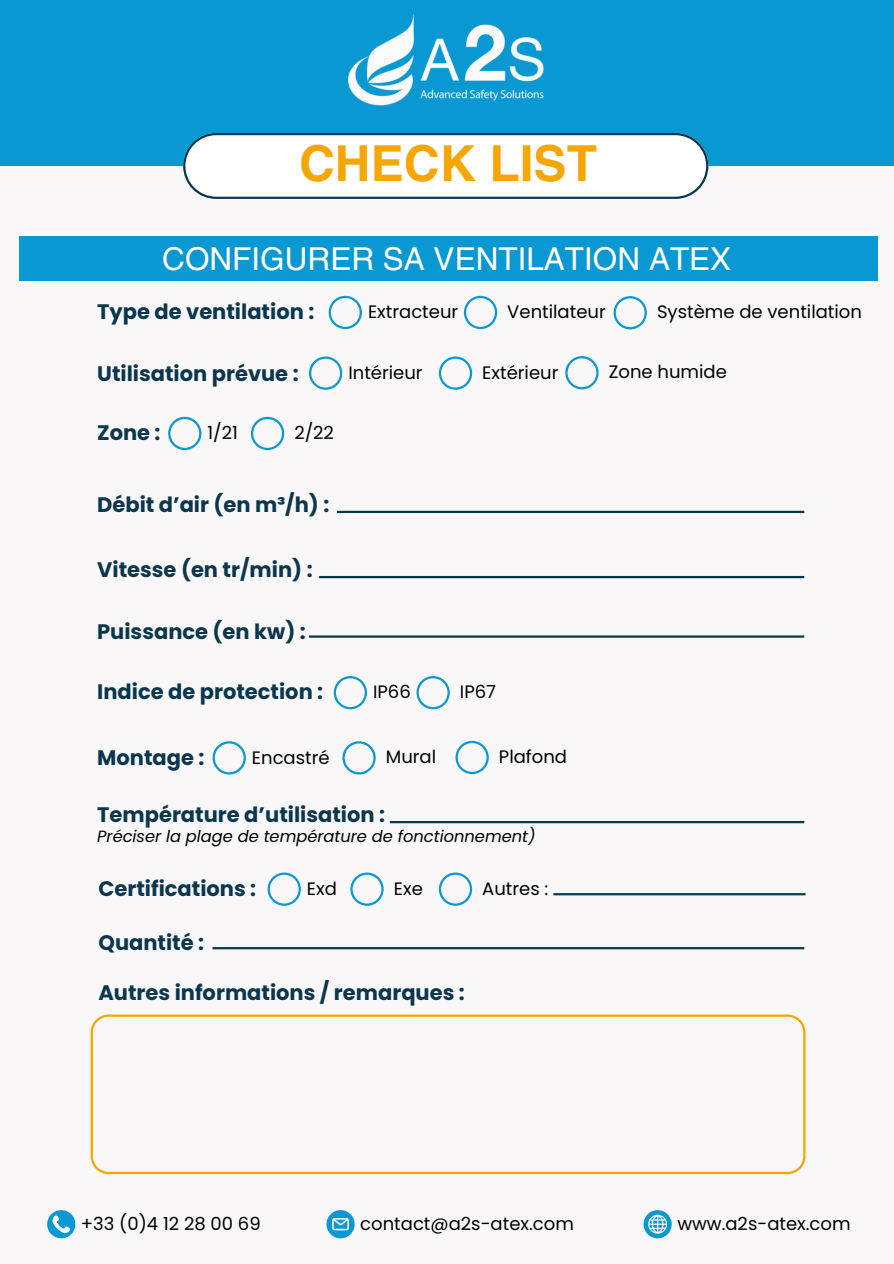
<style>
.page{position:relative;width:894px;height:1264px;background:#fff}
.page>*{position:absolute;margin:0;border:0;box-sizing:border-box;transform-origin:0 0}
.t1{font:700 49.65px "Helvetica LT Pro";color:#f7a600}
.t2{font:31.5px "Helvetica LT Pro";color:#fff}
.t3{font:700 21px "Poppins";color:#0a374d}
.t4{font:18px "Poppins";color:#000}
.t5{font:italic 16.2px "Poppins";color:#000}
</style>
<div class="page">
<div style="left:0;top:0;width:893px;height:1263px;background:#faf7f9"></div>
<div style="left:0;top:0;width:893px;height:166px;background:#0998d2"></div>
<svg style="left:183px;top:133px;width:525px;height:66px"></svg>
<div style="left:19px;top:237px;width:858px;height:44px;background:#0998d2"></div>
<hr style="left:212px;top:947px;width:592px;height:2px;background:#0a374d">
<svg style="left:91px;top:1014px;width:714px;height:160px"></svg>
<svg style="left:47px;top:1210px;width:28px;height:28px"></svg>
<svg style="left:326px;top:1210px;width:28px;height:28px"></svg>
<svg style="left:643px;top:1210px;width:28px;height:28px"></svg>
<img style="left:348px;top:14px;width:196px;height:92px">
<svg style="left:328px;top:296px;width:34px;height:33px"></svg>
<svg style="left:464px;top:296px;width:33px;height:33px"></svg>
<svg style="left:613px;top:296px;width:33px;height:33px"></svg>
<svg style="left:309px;top:356px;width:33px;height:34px"></svg>
<svg style="left:438px;top:356px;width:34px;height:34px"></svg>
<svg style="left:565px;top:356px;width:33px;height:33px"></svg>
<svg style="left:168px;top:417px;width:33px;height:33px"></svg>
<svg style="left:251px;top:417px;width:33px;height:33px"></svg>
<hr style="left:337px;top:511px;width:467px;height:2px;background:#0a374d">
<hr style="left:319px;top:576px;width:485px;height:2px;background:#0a374d">
<hr style="left:309px;top:635px;width:495px;height:2px;background:#0a374d">
<svg style="left:333px;top:676px;width:34px;height:33px"></svg>
<svg style="left:416px;top:676px;width:33px;height:33px"></svg>
<svg style="left:212px;top:741px;width:34px;height:33px"></svg>
<svg style="left:342px;top:741px;width:33px;height:33px"></svg>
<svg style="left:455px;top:740px;width:33px;height:34px"></svg>
<svg style="left:267px;top:872px;width:34px;height:33px"></svg>
<svg style="left:350px;top:872px;width:33px;height:33px"></svg>
<svg style="left:438px;top:872px;width:34px;height:33px"></svg>
<hr style="left:553px;top:893px;width:252px;height:2px;background:#0a374d">
<hr style="left:389px;top:821px;width:415px;height:2px;background:#0a374d">
<h1 class="t1" style="left:299px;top:146px;width:299px">CHECK LIST</h1>
<h2 class="t2" style="left:162px;top:247px;width:570px">CONFIGURER SA VENTILATION ATEX</h2>
<p class="t3" style="left:97px;top:297px;width:218px">Type de ventilation :</p>
<p class="t4" style="left:368px;top:299px;width:92px">Extracteur</p>
<p class="t4" style="left:507px;top:299px;width:100px">Ventilateur</p>
<p class="t4" style="left:656px;top:299px;width:206px">Système de ventilation</p>
<p class="t3" style="left:97px;top:358px;width:203px">Utilisation prévue :</p>
<p class="t3" style="left:97px;top:418px;width:65px">Zone :</p>
<p class="t4" style="left:207px;top:420px;width:32px">1/21</p>
<p class="t4" style="left:294px;top:420px;width:41px">2/22</p>
<p class="t4" style="left:348px;top:360px;width:76px">Intérieur</p>
<p class="t4" style="left:482px;top:360px;width:78px">Extérieur</p>
<p class="t4" style="left:608px;top:359px;width:120px">Zone humide</p>
<p class="t3" style="left:97px;top:489px;width:234px">Débit d’air (en m³/h) :</p>
<p class="t3" style="left:97px;top:555px;width:217px">Vitesse (en tr/min) :</p>
<p class="t3" style="left:97px;top:616px;width:210px">Puissance (en kw) :</p>
<p class="t3" style="left:97px;top:677px;width:227px">Indice de protection :</p>
<p class="t4" style="left:373px;top:679px;width:39px">IP66</p>
<p class="t4" style="left:460px;top:679px;width:38px">IP67</p>
<p class="t3" style="left:97px;top:743px;width:109px">Montage :</p>
<p class="t4" style="left:252px;top:744px;width:79px">Encastré</p>
<p class="t4" style="left:386px;top:744px;width:52px">Mural</p>
<p class="t4" style="left:499px;top:744px;width:70px">Plafond</p>
<p class="t3" style="left:97px;top:800px;width:289px">Température d’utilisation :</p>
<p class="t5" style="left:97px;top:825px;width:439px">Préciser la plage de température de fonctionnement)</p>
<p class="t3" style="left:98px;top:873px;width:159px">Certifications :</p>
<p class="t4" style="left:307px;top:875px;width:32px">Exd</p>
<p class="t4" style="left:393px;top:875px;width:31px">Exe</p>
<p class="t4" style="left:482px;top:875px;width:68px">Autres :</p>
<p class="t3" style="left:98px;top:927px;width:107px">Quantité :</p>
<p class="t3" style="left:98px;top:977px;width:368px">Autres informations / remarques :</p>
<p class="t4" style="left:81px;top:1210px;width:181px">+33 (0)4 12 28 00 69</p>
<p class="t4" style="left:360px;top:1210px;width:215px">contact@a2s-atex.com</p>
<p class="t4" style="left:677px;top:1210px;width:175px">www.a2s-atex.com</p>
</div>
